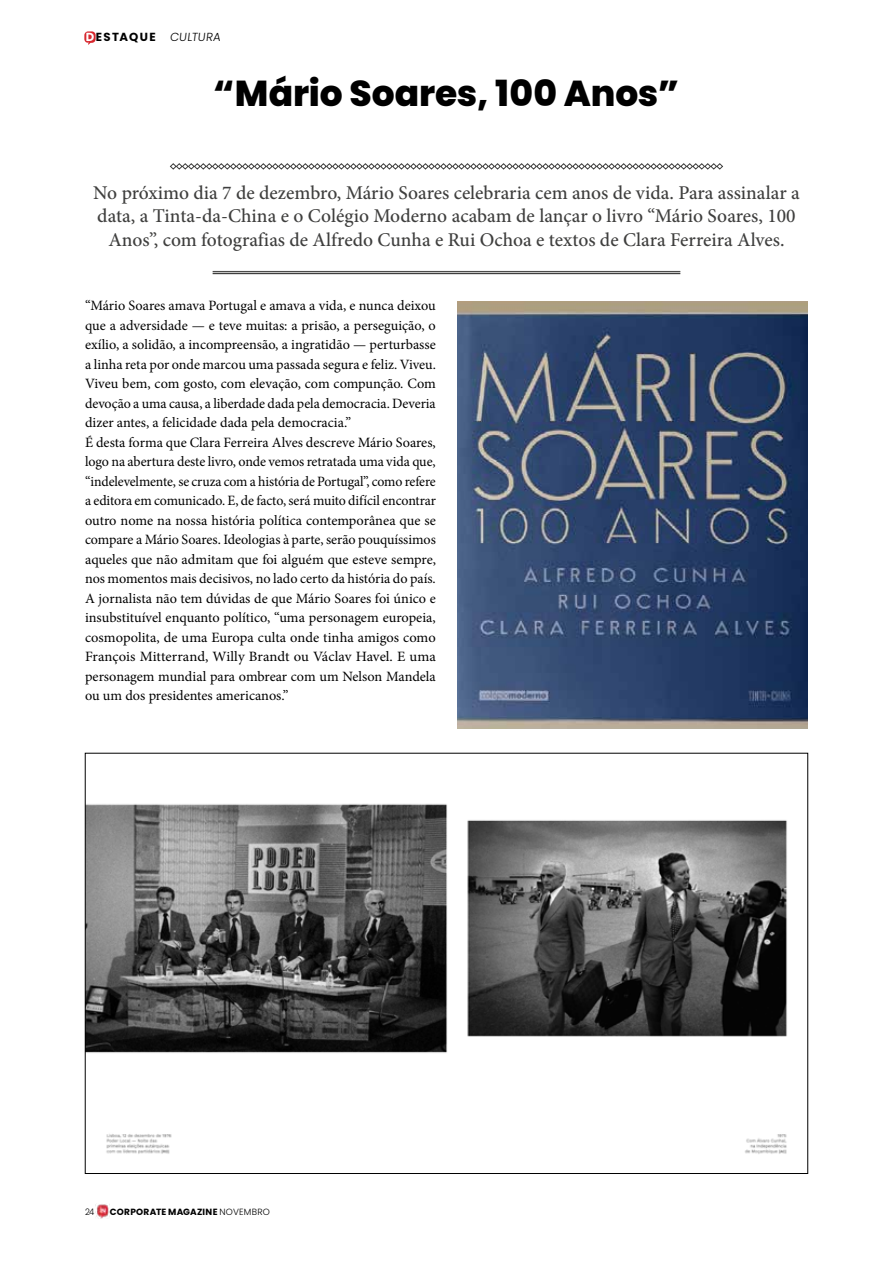
<style>
.page{position:relative;width:893px;height:1263px;background:#fff}
.page>*{position:absolute;margin:0;border:0;box-sizing:border-box;transform-origin:0 0}
.t1{font:800 36px "Poppins";color:#000}
.t2{font:500 19.5px/23.2px "Minion Pro";color:#3f3f3e;text-align:center}
.t3{font:14.25px/19.5px "Minion Pro";color:#000}
.t4{font:700 11.7px "Poppins";letter-spacing:.115em;color:#000}
.t5{font:700 9px "Poppins";letter-spacing:.025em;color:#000}
.t6{font:300 9px "Poppins";color:#000;scale:.93 1}
.s1{color:#fff}
.s2{font-weight:300}
</style>
<div class="page">
<img style="left:95px;top:1204px;width:15px;height:14px">
<svg style="left:84px;top:31px;width:12px;height:14px"></svg>
<svg style="left:170px;top:163px;width:553px;height:7px"></svg>
<hr style="left:213px;top:271px;width:467px;height:1px;background:#3f3f3e">
<hr style="left:213px;top:273px;width:467px;height:1px;background:#3f3f3e">
<img style="left:87px;top:803px;width:700px;height:351px">
<img style="left:457px;top:302px;width:351px;height:427px">
<p class="t4" style="left:86px;top:30px;width:138px"><span class="s1">D</span>ESTAQUE <span class="s2">CULTURA</span></p>
<h1 class="t1" style="left:213px;top:72px;width:468px">“Mário Soares, 100 Anos”</h1>
<p class="t2" style="left:93px;top:181px;width:708px">No próximo dia 7 de dezembro, Mário Soares celebraria cem anos de vida. Para assinalar a data, a Tinta-da-China e o Colégio Moderno acabam de lançar o livro “Mário Soares, 100<br>Anos”, com fotografias de Alfredo Cunha e Rui Ochoa e textos de Clara Ferreira Alves.</p>
<p class="t3" style="left:85px;top:296px;width:352px">“Mário Soares amava Portugal e amava a vida, e nunca deixou que a adversidade — e teve muitas: a prisão, a perseguição, o exílio, a solidão, a incompreensão, a ingratidão — perturbasse a linha reta por onde marcou uma passada segura e feliz. Viveu.<br>Viveu bem, com gosto, com elevação, com compunção. Com devoção a uma causa, a liberdade dada pela democracia. Deveria dizer antes, a felicidade dada pela democracia.”<br>É desta forma que Clara Ferreira Alves descreve Mário Soares, logo na abertura deste livro, onde vemos retratada uma vida que, “indelevelmente, se cruza com a história de Portugal”, como refere a editora em comunicado. E, de facto, será muito difícil encontrar outro nome na nossa história política contemporânea que se compare a Mário Soares. Ideologias à parte, serão pouquíssimos aqueles que não admitam que foi alguém que esteve sempre, nos momentos mais decisivos, no lado certo da história do país.<br>A jornalista não tem dúvidas de que Mário Soares foi único e insubstituível enquanto político, “uma personagem europeia, cosmopolita, de uma Europa culta onde tinha amigos como François Mitterrand, Willy Brandt ou Václav Havel. E uma personagem mundial para ombrear com um Nelson Mandela ou um dos presidentes americanos.”</p>
<p class="t6" style="left:85px;top:1206px;width:12px">24</p>
<p class="t5" style="left:110px;top:1206px;width:162px">CORPORATE MAGAZINE <span class="s2">NOVEMBRO</span></p>
</div>
